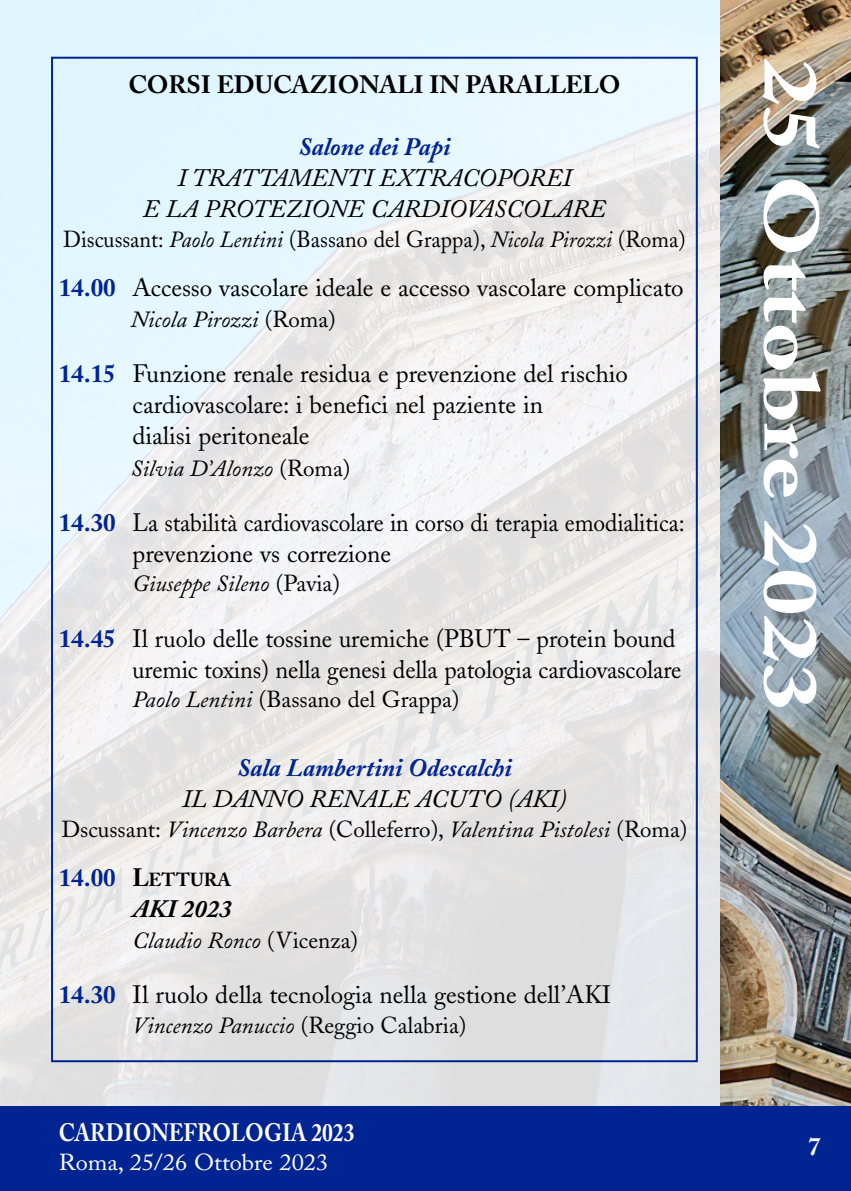
<style>
.page{position:relative;width:851px;height:1191px;background:#fff}
.page>*{position:absolute;margin:0;border:0;box-sizing:border-box;transform-origin:0 0}
.t1{font:700 76px "Adobe Caslon";color:#fff;scale:1.25 1}
.t2{font:25px/31.2px "Adobe Caslon";color:#000}
.t3{font:25px/31.2px "Adobe Caslon";color:#000;scale:.94 1}
.t4{font:italic 25px/31.2px "Adobe Caslon";color:#000;text-align:center}
.t5{font:italic 700 25px "Adobe Caslon";color:#002492}
.t6{font:700 25px "Adobe Caslon";letter-spacing:-.005em;color:#000}
.t7{font:700 25px "Adobe Caslon";color:#fff;scale:.86 1}
.t8{font:italic 700 25px "Adobe Caslon";color:#000}
.t9{font:700 25px "Adobe Caslon";color:#fff}
.t10{font:italic 23px "Adobe Caslon";color:#000}
.t11{font:23px "Adobe Caslon";color:#000;scale:.95 1}
.t12{font:italic 23px "Adobe Caslon Pro";color:#000}
.t13{font:23px "Adobe Caslon";color:#000}
.t14{font:23px "Adobe Caslon";color:#fff;scale:1.06 1}
.t15{font:700 18.8px "Adobe Caslon";letter-spacing:.005em;color:#000}
.s1{font-style:italic}
.s2{font-weight:700;color:#002492}
.s3{font-style:normal}
.s4{font-family:"Adobe Caslon";font-style:normal}
.s5{font-size:25px;color:#002492}
.s6{font-size:25px}
</style>
<div class="page">
<img style="left:0;top:0;width:720px;height:1106px">
<img style="left:720px;top:0;width:130px;height:1106px">
<div style="left:0;top:1106px;width:850px;height:85px;background:#002492"></div>
<p class="t6" style="left:128px;top:74px;width:493px">CORSI EDUCAZIONALI IN PARALLELO</p>
<p class="t5" style="left:298px;top:138px;width:154px">Salone dei Papi</p>
<p class="t4" style="left:143px;top:166px;width:464px">I TRATTAMENTI EXTRACOPOREI<br>E LA PROTEZIONE CARDIOVASCOLARE</p>
<p class="t11" style="left:63px;top:230px;width:656px">Discussant: <span class="s1">Paolo Lentini</span> (Bassano del Grappa), <span class="s1">Nicola Pirozzi</span> (Roma)</p>
<p class="t2" style="left:59px;top:275px;width:626px"><span class="s2">14.00</span> Accesso vascolare ideale e accesso vascolare complicato</p>
<p class="t10" style="left:131px;top:312px;width:206px">Nicola Pirozzi <span class="s3">(Roma)</span></p>
<p class="t2" style="left:132px;top:361px;width:497px;text-indent:-74px"><span class="s2">14.15</span> Funzione renale residua e prevenzione del rischio cardiovascolare: i benefici nel paziente in<br>dialisi peritoneale</p>
<p class="t12" style="left:131px;top:460px;width:221px">Silvia D’Alonzo <span class="s4">(Roma)</span></p>
<p class="t3" style="left:132px;top:509px;width:589px;text-indent:-74px"><span class="s2">14.30</span> La stabilità cardiovascolare in corso di terapia emodialitica: prevenzione vs correzione</p>
<p class="t12" style="left:132px;top:576px;width:209px">Giuseppe Sileno <span class="s4">(Pavia)</span></p>
<p class="t2" style="left:59px;top:625px;width:624px;text-align:right"><span class="s2">14.45</span> Il ruolo delle tossine uremiche (PBUT – protein bound uremic toxins) nella genesi della patologia cardiovascolare</p>
<p class="t13" style="left:132px;top:691px;width:328px"><span class="s1">Paolo Lentini</span> (Bassano del Grappa)</p>
<p class="t5" style="left:237px;top:759px;width:276px">Sala Lambertini Odescalchi</p>
<p class="t4" style="left:182px;top:787px;width:386px">IL DANNO RENALE ACUTO (AKI)</p>
<p class="t10" style="left:61px;top:821px;width:627px"><span class="s3">Dscussant:</span> Vincenzo Barbera <span class="s3">(Colleferro),</span> Valentina Pistolesi <span class="s3">(Roma)</span></p>
<p class="t15" style="left:59px;top:872px;width:174px"><span class="s5">14.00</span> <span class="s6">L</span>ETTURA</p>
<p class="t8" style="left:132px;top:900px;width:101px">AKI 2023</p>
<p class="t10" style="left:132px;top:933px;width:227px">Claudio Ronco <span class="s3">(Vicenza)</span></p>
<p class="t2" style="left:59px;top:982px;width:554px"><span class="s2">14.30</span> Il ruolo della tecnologia nella gestione dell’AKI</p>
<p class="t10" style="left:132px;top:1017px;width:335px">Vincenzo Panuccio <span class="s3">(Reggio Calabria)</span></p>
<p class="t7" style="left:59px;top:1122px;width:345px">CARDIONEFROLOGIA 2023</p>
<p class="t14" style="left:59px;top:1153px;width:256px">Roma, 25/26 Ottobre 2023</p>
<h1 class="t1" style="left:820px;top:59px;width:523px;rotate:90deg">25 Ottobre 2023</h1>
<p class="t9" style="left:808px;top:1136px;width:14px">7</p>
</div>
